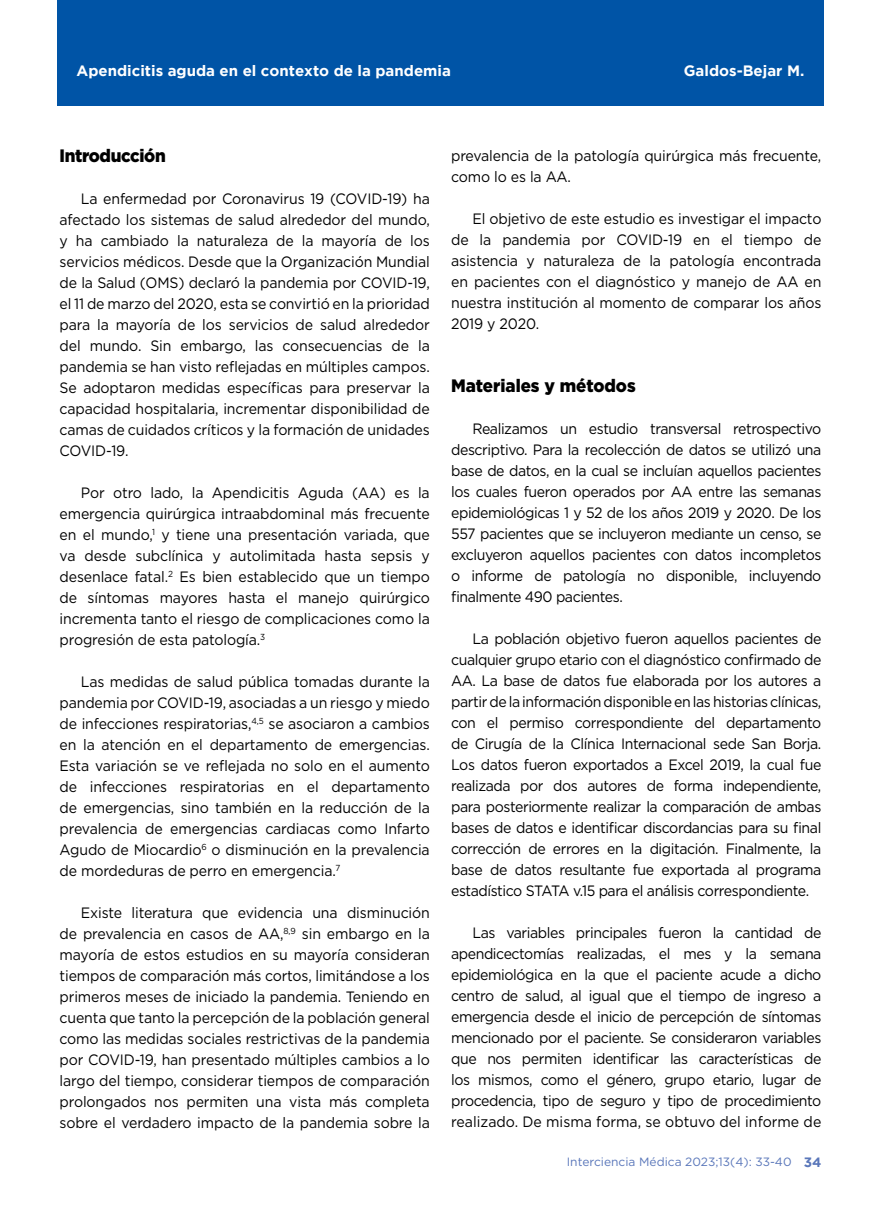
<style>
.page{position:relative;width:881px;height:1212px;background:#fff}
.page>*{position:absolute;margin:0;border:0;box-sizing:border-box;transform-origin:0 0}
.t1{font:900 18px "Gotham";letter-spacing:-.01em;color:#000;scale:.94 1}
.t2{font:15px/21px "Gotham";letter-spacing:-.01em;color:#000;text-align:justify;scale:.94 1}
.t3{font:700 15px "Gotham";color:#fff}
.t4{font:700 13.5px "Gotham";color:#5a77ba}
.t5{font:12px "Gotham";color:#5a77ba}
</style>
<div class="page">
<div style="left:57px;top:0;width:766px;height:106px;background:#0054a6"></div>
<p class="t3" style="left:77px;top:62px;width:375px">Apendicitis aguda en el contexto de la pandemia</p>
<p class="t3" style="left:683px;top:62px;width:122px">Galdos-Bejar M.</p>
<p class="t1" style="left:60px;top:145px;width:114px">Introducción</p>
<p class="t2" style="left:60px;top:188px;width:395px;text-indent:21px">La enfermedad por Coronavirus 19 (COVID-19) ha afectado los sistemas de salud alrededor del mundo, y ha cambiado la naturaleza de la mayoría de los servicios médicos. Desde que la Organización Mundial de la Salud (OMS) declaró la pandemia por COVID-19, el 11 de marzo del 2020, esta se convirtió en la prioridad para la mayoría de los servicios de salud alrededor del mundo. Sin embargo, las consecuencias de la pandemia se han visto reflejadas en múltiples campos.<br>Se adoptaron medidas específicas para preservar la capacidad hospitalaria, incrementar disponibilidad de camas de cuidados críticos y la formación de unidades COVID-19.</p>
<p class="t2" style="left:60px;top:482px;width:395px;text-indent:21px">Por otro lado, la Apendicitis Aguda (AA) es la emergencia quirúrgica intraabdominal más frecuente en el mundo,<sup>1</sup> y tiene una presentación variada, que va desde subclínica y autolimitada hasta sepsis y desenlace fatal.<sup>2</sup> Es bien establecido que un tiempo de síntomas mayores hasta el manejo quirúrgico incrementa tanto el riesgo de complicaciones como la progresión de esta patología.<sup>3</sup></p>
<p class="t2" style="left:60px;top:671px;width:395px;text-indent:21px">Las medidas de salud pública tomadas durante la pandemia por COVID-19, asociadas a un riesgo y miedo de infecciones respiratorias,<sup>4,5</sup> se asociaron a cambios en la atención en el departamento de emergencias.<br>Esta variación se ve reflejada no solo en el aumento de infecciones respiratorias en el departamento de emergencias, sino también en la reducción de la prevalencia de emergencias cardiacas como Infarto Agudo de Miocardio<sup>6</sup> o disminución en la prevalencia de mordeduras de perro en emergencia.<sup>7</sup></p>
<p class="t2" style="left:60px;top:902px;width:395px;text-indent:21px">Existe literatura que evidencia una disminución de prevalencia en casos de AA,<sup>8,9</sup> sin embargo en la mayoría de estos estudios en su mayoría consideran tiempos de comparación más cortos, limitándose a los primeros meses de iniciado la pandemia. Teniendo en cuenta que tanto la percepción de la población general como las medidas sociales restrictivas de la pandemia por COVID-19, han presentado múltiples cambios a lo largo del tiempo, considerar tiempos de comparación prolongados nos permiten una vista más completa sobre el verdadero impacto de la pandemia sobre la</p>
<p class="t2" style="left:451px;top:145px;width:395px">prevalencia de la patología quirúrgica más frecuente, como lo es la AA.</p>
<p class="t2" style="left:451px;top:208px;width:395px;text-indent:21px">El objetivo de este estudio es investigar el impacto de la pandemia por COVID-19 en el tiempo de asistencia y naturaleza de la patología encontrada en pacientes con el diagnóstico y manejo de AA en nuestra institución al momento de comparar los años 2019 y 2020.</p>
<p class="t1" style="left:451px;top:375px;width:198px">Materiales y métodos</p>
<p class="t2" style="left:451px;top:418px;width:395px;text-indent:21px">Realizamos un estudio transversal retrospectivo descriptivo. Para la recolección de datos se utilizó una base de datos, en la cual se incluían aquellos pacientes los cuales fueron operados por AA entre las semanas epidemiológicas 1 y 52 de los años 2019 y 2020. De los 557 pacientes que se incluyeron mediante un censo, se excluyeron aquellos pacientes con datos incompletos o informe de patología no disponible, incluyendo finalmente 490 pacientes.</p>
<p class="t2" style="left:451px;top:628px;width:395px;text-indent:21px">La población objetivo fueron aquellos pacientes de cualquier grupo etario con el diagnóstico confirmado de AA. La base de datos fue elaborada por los autores a partir de la información disponible en las historias clínicas, con el permiso correspondiente del departamento de Cirugía de la Clínica Internacional sede San Borja.<br>Los datos fueron exportados a Excel 2019, la cual fue realizada por dos autores de forma independiente, para posteriormente realizar la comparación de ambas bases de datos e identificar discordancias para su final corrección de errores en la digitación. Finalmente, la base de datos resultante fue exportada al programa estadístico STATA v.15 para el análisis correspondiente.</p>
<p class="t2" style="left:451px;top:922px;width:395px;text-indent:21px">Las variables principales fueron la cantidad de apendicectomías realizadas, el mes y la semana epidemiológica en la que el paciente acude a dicho centro de salud, al igual que el tiempo de ingreso a emergencia desde el inicio de percepción de síntomas mencionado por el paciente. Se consideraron variables que nos permiten identificar las características de los mismos, como el género, grupo etario, lugar de procedencia, tipo de seguro y tipo de procedimiento realizado. De misma forma, se obtuvo del informe de</p>
<p class="t5" style="left:566px;top:1154px;width:226px">Interciencia Médica 2023;13(4): 33-40</p>
<p class="t4" style="left:803px;top:1154px;width:19px">34</p>
</div>
